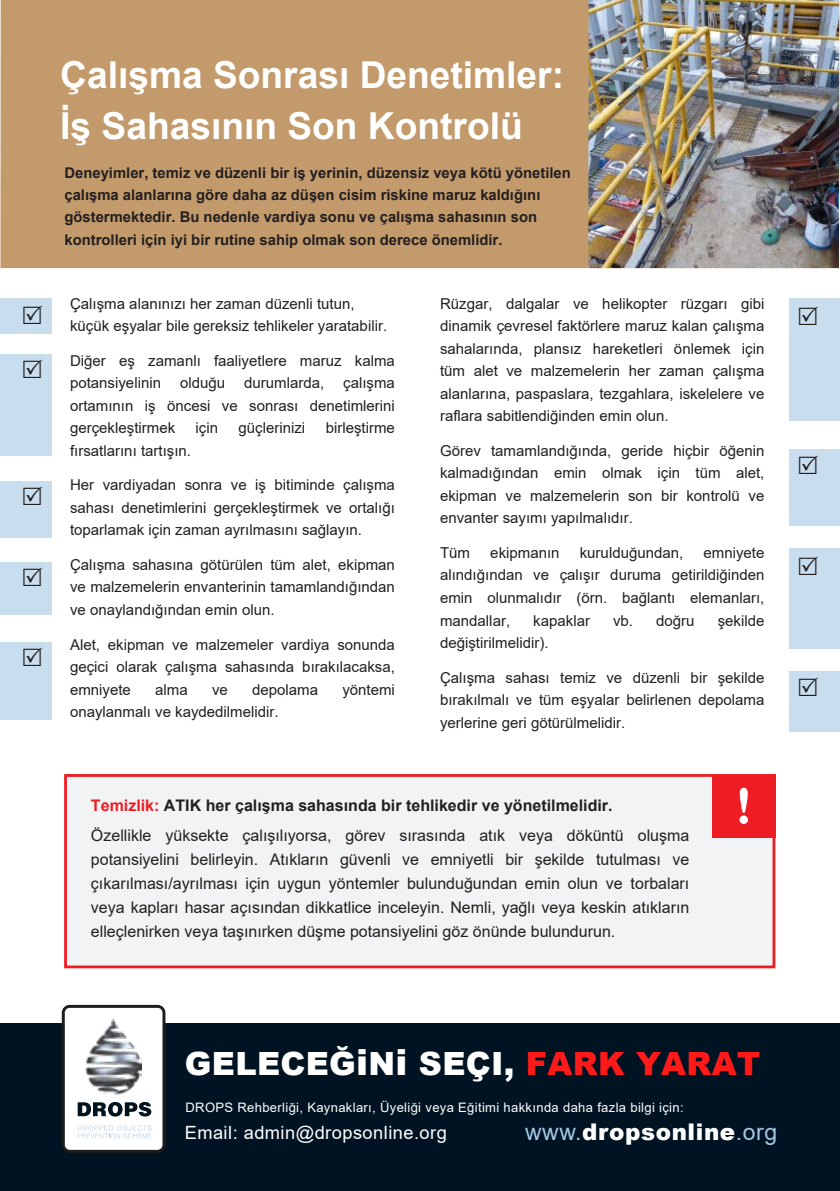
<style>
.page{position:relative;width:840px;height:1191px;background:#fff}
.page>*{position:absolute;margin:0;border:0;box-sizing:border-box;transform-origin:0 0}
.t1{font:700 37.2px/51.8px "Arial";color:#fff}
.t2{font:900 32px "Arial";letter-spacing:.01em;color:#fff}
.t3{font:900 23px "Arial";letter-spacing:.025em;color:#fff}
.t4{font:18.2px "Arial";letter-spacing:.025em;color:#fff}
.t5{font:16px/24px "Arial";color:#231f20}
.t6{font:15px/22.4px "Arial";color:#231f20;text-align:justify}
.t7{font:700 14.8px/22.2px "Arial";color:#231f20}
.t8{font:13px "Arial";letter-spacing:.025em;color:#fff}
.s1{font-weight:700;color:#ee1d23}
.s2{font-weight:700}
.s3{font-size:36px}
.s4{color:#ff1a1a}
.s5{font-weight:400;color:#a4c8e4}
</style>
<div class="page">
<div style="left:0;top:481px;width:52px;height:57px;background:#c8deee"></div>
<div style="left:0;top:562px;width:52px;height:53px;background:#c8deee"></div>
<div style="left:0;top:642px;width:52px;height:78px;background:#c8deee"></div>
<div style="left:0;top:0;width:838px;height:268px;background:#c39a6b"></div>
<div style="left:64px;top:774px;width:710px;height:194px;background:#f2f3f4;border:3px solid #ee1d23"></div>
<div style="left:711px;top:774px;width:63px;height:63px;background:#ee1d23"></div>
<svg style="left:739px;top:787px;width:8px;height:37px"></svg>
<div style="left:0;top:1023px;width:838px;height:168px;background:#001322"></div>
<div style="left:0;top:298px;width:52px;height:36px;background:#c8deee"></div>
<div style="left:0;top:354px;width:52px;height:101px;background:#c8deee"></div>
<div style="left:789px;top:548px;width:50px;height:101px;background:#c8deee"></div>
<div style="left:789px;top:671px;width:50px;height:60px;background:#c8deee"></div>
<div style="left:789px;top:298px;width:50px;height:123px;background:#c8deee"></div>
<div style="left:789px;top:449px;width:50px;height:76px;background:#c8deee"></div>
<img style="left:588px;top:0;width:250px;height:268px">
<svg style="left:62px;top:1005px;width:103px;height:147px;background:#cccecf"></svg>
<h1 class="t1" style="left:60px;top:49px;width:505px">Çalışma Sonrası Denetimler:<br>İş Sahasının Son Kontrolü</h1>
<p class="t7" style="left:64px;top:162px;width:507px">Deneyimler, temiz ve düzenli bir iş yerinin, düzensiz veya kötü yönetilen çalışma alanlarına göre daha az düşen cisim riskine maruz kaldığını göstermektedir. Bu nedenle vardiya sonu ve çalışma sahasının son kontrolleri için iyi bir rutine sahip olmak son derece önemlidir.</p>
<p class="t6" style="left:70px;top:292px;width:318px">Çalışma alanınızı her zaman düzenli tutun, küçük eşyalar bile gereksiz tehlikeler yaratabilir.</p>
<p class="t6" style="left:70px;top:349px;width:326px">Diğer eş zamanlı faaliyetlere maruz kalma potansiyelinin</p>
<p class="t6" style="left:70px;top:372px;width:326px;text-indent:273px">çalışma ortamının iş öncesi ve sonrası denetimlerini gerçekleştirmek</p>
<p class="t6" style="left:180px;top:372px;width:47px">olduğu</p>
<p class="t6" style="left:244px;top:372px;width:82px">durumlarda,</p>
<p class="t6" style="left:195px;top:417px;width:24px">için</p>
<p class="t6" style="left:238px;top:417px;width:68px">güçlerinizi</p>
<p class="t6" style="left:325px;top:417px;width:71px">birleştirme</p>
<p class="t6" style="left:70px;top:439px;width:122px">fırsatlarını tartışın.</p>
<p class="t6" style="left:70px;top:474px;width:326px">Her vardiyadan sonra ve iş bitiminde çalışma sahası denetimlerini gerçekleştirmek ve ortalığı toparlamak için zaman ayrılmasını sağlayın.</p>
<p class="t6" style="left:70px;top:553px;width:326px">Çalışma sahasına götürülen tüm alet, ekipman ve malzemelerin envanterinin tamamlandığından ve onaylandığından emin olun.</p>
<p class="t6" style="left:70px;top:633px;width:326px">Alet, ekipman ve malzemeler vardiya sonunda geçici olarak çalışma sahasında bırakılacaksa, emniyete</p>
<p class="t6" style="left:155px;top:678px;width:34px">alma</p>
<p class="t6" style="left:212px;top:678px;width:17px">ve</p>
<p class="t6" style="left:252px;top:678px;width:67px">depolama</p>
<p class="t6" style="left:342px;top:678px;width:54px">yöntemi</p>
<p class="t6" style="left:70px;top:700px;width:210px">onaylanmalı ve kaydedilmelidir.</p>
<p class="t6" style="left:440px;top:292px;width:326px">Rüzgar, dalgalar ve helikopter rüzgarı gibi dinamik çevresel faktörlere maruz kalan çalışma sahalarında, plansız hareketleri önlemek için tüm alet ve malzemelerin her zaman çalışma alanlarına, paspaslara, tezgahlara, iskelelere ve raflara sabitlendiğinden emin olun.</p>
<p class="t6" style="left:440px;top:439px;width:326px">Görev tamamlandığında, geride hiçbir öğenin kalmadığından emin olmak için tüm alet, ekipman ve malzemelerin son bir kontrolü ve envanter sayımı yapılmalıdır.</p>
<p class="t6" style="left:440px;top:541px;width:31px">Tüm</p>
<p class="t6" style="left:490px;top:541px;width:71px">ekipmanın</p>
<p class="t6" style="left:579px;top:541px;width:105px">kurulduğundan,</p>
<p class="t6" style="left:440px;top:541px;width:326px;text-indent:263px">emniyete alındığından ve çalışır duruma getirildiğinden emin olunmalıdır (örn. bağlantı elemanları, mandallar,</p>
<p class="t6" style="left:533px;top:609px;width:58px">kapaklar</p>
<p class="t6" style="left:612px;top:609px;width:83px">vb. doğru</p>
<p class="t6" style="left:717px;top:609px;width:48px">şekilde</p>
<p class="t6" style="left:440px;top:631px;width:110px">değiştirilmelidir).</p>
<p class="t6" style="left:440px;top:666px;width:325px">Çalışma sahası temiz ve düzenli bir şekilde bırakılmalı ve tüm eşyalar belirlenen depolama yerlerine geri götürülmelidir.</p>
<p class="t5" style="left:91px;top:790px;width:599px;line-height:30px"><span class="s1">Temizlik:</span> <span class="s2">ATIK her çalışma sahasında bir tehlikedir ve yönetilmelidir.<br></span>Özellikle yüksekte çalışılıyorsa, görev sırasında atık veya döküntü oluşma</p>
<p class="t5" style="left:91px;top:847px;width:599px;text-align:justify">potansiyelini belirleyin. Atıkların güvenli ve emniyetli bir şekilde tutulması ve çıkarılması/ayrılması için uygun yöntemler bulunduğundan emin olun ve torbaları veya kapları hasar açısından dikkatlice inceleyin. Nemli, yağlı veya keskin atıkların elleçlenirken veya taşınırken düşme potansiyelini göz önünde bulundurun.</p>
<h2 class="t2" style="left:185px;top:1040px;width:576px">GELECEĞ<span class="s3">i</span>N<span class="s3">i</span> SEÇI, <span class="s4">FARK YARAT</span></h2>
<p class="t8" style="left:185px;top:1098px;width:499px">DROPS Rehberliği, Kaynakları, Üyeliği veya Eğitimi hakkında daha fazla bilgi için:</p>
<p class="t4" style="left:185px;top:1119px;width:263px">Email: admin@dropsonline.org</p>
<h3 class="t3" style="left:524px;top:1115px;width:253px"><span class="s5">www.</span>dropsonline<span class="s5">.org</span></h3>
</div>
